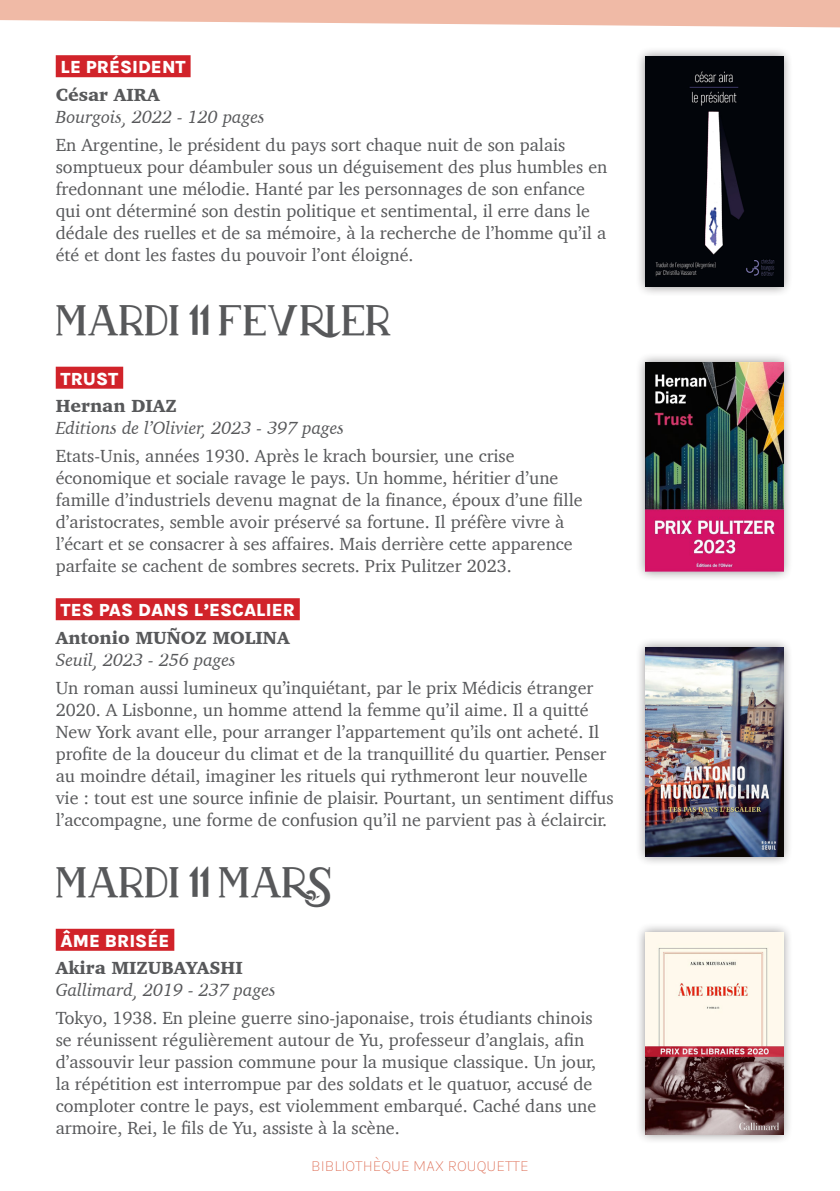
<style>
.page{position:relative;width:840px;height:1191px;background:#fff}
.page>*{position:absolute;margin:0;border:0;box-sizing:border-box;transform-origin:0 0}
.Date{font:40px "dreamgirls";color:#57585a}
.Texte{font:18px/22px "Charter";color:#57585a}
.Italic{font:italic 18px "Charter";color:#57585a}
.Texte_Bold{font:900 18px "Charter";color:#57585a}
.Fond_rouge{font:800 18px "Karla";color:#fff}
.t1{font:200 16px "Karla";color:#dd6c53}
</style>
<div class="page">
<div style="left:56px;top:55px;width:134px;height:22px;background:#d1232a"></div>
<div style="left:56px;top:367px;width:67px;height:22px;background:#d1232a"></div>
<div style="left:56px;top:598px;width:243px;height:22px;background:#d1232a"></div>
<div style="left:56px;top:928px;width:118px;height:22px;background:#d1232a"></div>
<svg style="left:0;top:0;width:839px;height:27px;background:#f1c2b0"></svg>
<div style="left:634px;top:637px;width:158px;height:229px;background:#231f20;opacity:.5"></div>
<img style="left:645px;top:648px;width:137px;height:208px">
<div style="left:634px;top:352px;width:158px;height:230px;background:#231f20;opacity:.5"></div>
<img style="left:645px;top:362px;width:137px;height:210px">
<div style="left:634px;top:922px;width:158px;height:222px;background:#231f20;opacity:.5"></div>
<img style="left:645px;top:932px;width:137px;height:202px">
<div style="left:634px;top:46px;width:158px;height:250px;background:#231f20;opacity:.5"></div>
<img style="left:645px;top:57px;width:137px;height:229px">
<p class="Fond_rouge" style="left:61px;top:55px;width:126px">LE PRÉSIDENT</p>
<p class="Texte_Bold" style="left:56px;top:84px;width:105px">César AIRA</p>
<p class="Italic" style="left:56px;top:102px;width:210px">Bourgois, 2022 - 120 pages</p>
<p class="Texte" style="left:56px;top:133px;width:553px">En Argentine, le président du pays sort chaque nuit de son palais somptueux pour déambuler sous un déguisement des plus humbles en fredonnant une mélodie. Hanté par les personnages de son enfance qui ont déterminé son destin politique et sentimental, il erre dans le dédale des ruelles et de sa mémoire, à la recherche de l’homme qu’il a été et dont les fastes du pouvoir l’ont éloigné.</p>
<p class="Date" style="left:56px;top:293px;width:337px">MARDI 11 F EV RIER</p>
<p class="Fond_rouge" style="left:61px;top:366px;width:59px">TRUST</p>
<p class="Texte_Bold" style="left:56px;top:395px;width:122px">Hernan DIAZ</p>
<p class="Italic" style="left:56px;top:413px;width:290px">Editions de l’Olivier, 2023 - 397 pages</p>
<p class="Texte" style="left:56px;top:445px;width:528px">Etats-Unis, années 1930. Après le krach boursier, une crise économique et sociale ravage le pays. Un homme, héritier d’une famille d’industriels devenu magnat de la finance, époux d’une fille d’aristocrates, semble avoir préservé sa fortune. Il préfère vivre à l’écart et se consacrer à ses affaires. Mais derrière cette apparence parfaite se cachent de sombres secrets. Prix Pulitzer 2023.</p>
<p class="Fond_rouge" style="left:61px;top:597px;width:236px">TES PAS DANS L’ESCALIER</p>
<p class="Texte_Bold" style="left:56px;top:626px;width:235px">Antonio MUÑOZ MOLINA</p>
<p class="Italic" style="left:56px;top:644px;width:181px">Seuil, 2023 - 256 pages</p>
<p class="Texte" style="left:56px;top:676px;width:559px">Un roman aussi lumineux qu’inquiétant, par le prix Médicis étranger 2020. A Lisbonne, un homme attend la femme qu’il aime. Il a quitté New York avant elle, pour arranger l’appartement qu’ils ont acheté. Il profite de la douceur du climat et de la tranquillité du quartier. Penser au moindre détail, imaginer les rituels qui rythmeront leur nouvelle vie : tout est une source infinie de plaisir. Pourtant, un sentiment diffus l’accompagne, une forme de confusion qu’il ne parvient pas à éclaircir.</p>
<p class="Date" style="left:56px;top:855px;width:277px">MARDI 11 MARS</p>
<p class="Fond_rouge" style="left:61px;top:928px;width:110px">ÂME BRISÉE</p>
<p class="Texte_Bold" style="left:56px;top:957px;width:188px">Akira MIZUBAYASHI</p>
<p class="Italic" style="left:56px;top:975px;width:221px">Gallimard, 2019 - 237 pages</p>
<p class="Texte" style="left:56px;top:1006px;width:542px">Tokyo, 1938. En pleine guerre sino-japonaise, trois étudiants chinois se réunissent régulièrement autour de Yu, professeur d’anglais, afin d’assouvir leur passion commune pour la musique classique. Un jour, la répétition est interrompue par des soldats et le quatuor, accusé de comploter contre le pays, est violemment embarqué. Caché dans une armoire, Rei, le fils de Yu, assiste à la scène.</p>
<p class="t1" style="left:311px;top:1156px;width:219px">BIBLIOTHÈQUE MAX ROUQUETTE</p>
</div>
